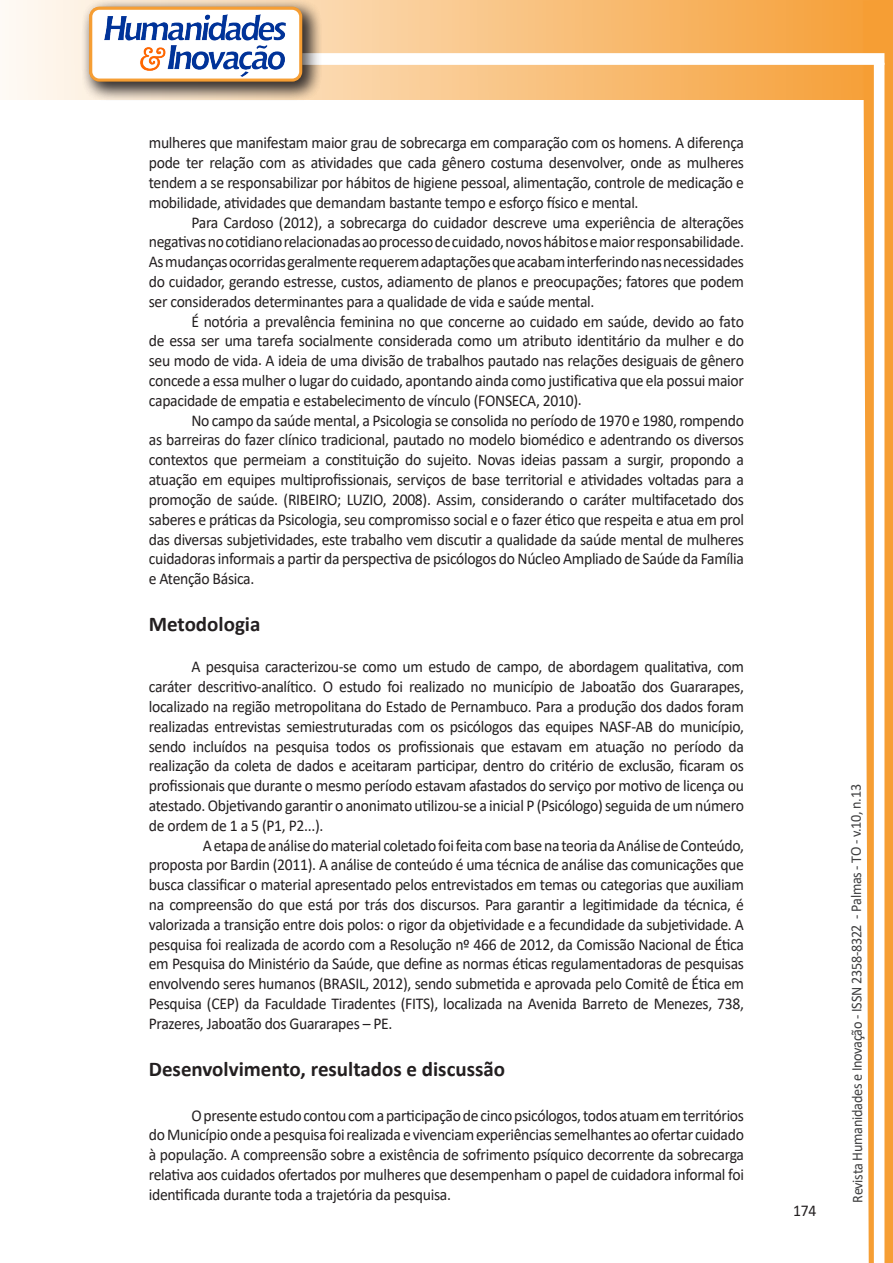
<style>
.page{position:relative;width:893px;height:1263px;background:#fff}
.page>*{position:absolute;margin:0;border:0;box-sizing:border-box;transform-origin:0 0}
.Titulo_2{font:700 21px "Calibri";color:#231f20}
.texto{font:16.5px/19.8px "Calibri";letter-spacing:-.02em;color:#231f20;text-align:justify;scale:.95 1}
.t1{font:15px "Calibri";letter-spacing:-.025em;color:#3e3e3f;scale:.95 1}
</style>
<div class="page">
<svg style="left:5px;top:0;width:858px;height:100px"></svg>
<div style="left:302px;top:53px;width:582px;height:12px;background:#fff;border:2px solid #fff"></div>
<svg style="left:863px;top:0;width:30px;height:1263px"></svg>
<div style="left:81px;top:0;width:241px;height:102px;background:#231f20;opacity:.75"></div>
<div style="left:91px;top:8px;width:210px;height:72px;background:#fff;border-radius:9px"></div>
<img style="left:104px;top:14px;width:181px;height:62px">
<div style="left:89px;top:7px;width:213px;height:75px;border:3px solid #f69e34;border-radius:9px"></div>
<p class="texto" style="left:149px;top:133px;width:628px">mulheres que manifestam maior grau de sobrecarga em comparação com os homens. A diferença pode ter relação com as atividades que cada gênero costuma desenvolver, onde as mulheres tendem a se responsabilizar por hábitos de higiene pessoal, alimentação, controle de medicação e mobilidade, atividades que demandam bastante tempo e esforço físico e mental.</p>
<p class="texto" style="left:149px;top:212px;width:628px;text-indent:43px">Para Cardoso (2012), a sobrecarga do cuidador descreve uma experiência de alterações negativas no cotidiano relacionadas ao processo de cuidado, novos hábitos e maior responsabilidade.<br>As mudanças ocorridas geralmente requerem adaptações que acabam interferindo nas necessidades do cuidador, gerando estresse, custos, adiamento de planos e preocupações; fatores que podem ser considerados determinantes para a qualidade de vida e saúde mental.</p>
<p class="texto" style="left:149px;top:311px;width:628px;text-indent:43px">É notória a prevalência feminina no que concerne ao cuidado em saúde, devido ao fato de essa ser uma tarefa socialmente considerada como um atributo identitário da mulher e do seu modo de vida. A ideia de uma divisão de trabalhos pautado nas relações desiguais de gênero concede a essa mulher o lugar do cuidado, apontando ainda como justificativa que ela possui maior capacidade de empatia e estabelecimento de vínculo (FONSECA, 2010).</p>
<p class="texto" style="left:149px;top:410px;width:628px;text-indent:43px">No campo da saúde mental, a Psicologia se consolida no período de 1970 e 1980, rompendo as barreiras do fazer clínico tradicional, pautado no modelo biomédico e adentrando os diversos contextos que permeiam a constituição do sujeito. Novas ideias passam a surgir, propondo a atuação em equipes multiprofissionais, serviços de base territorial e atividades voltadas para a promoção de saúde. (RIBEIRO; LUZIO, 2008). Assim, considerando o caráter multifacetado dos saberes e práticas da Psicologia, seu compromisso social e o fazer ético que respeita e atua em prol das diversas subjetividades, este trabalho vem discutir a qualidade da saúde mental de mulheres cuidadoras informais a partir da perspectiva de psicólogos do Núcleo Ampliado de Saúde da Família e Atenção Básica.</p>
<p class="Titulo_2" style="left:149px;top:609px;width:113px">Metodologia</p>
<p class="texto" style="left:149px;top:656px;width:628px;text-indent:43px">A pesquisa caracterizou-se como um estudo de campo, de abordagem qualitativa, com caráter descritivo-analítico. O estudo foi realizado no município de Jaboatão dos Guararapes, localizado na região metropolitana do Estado de Pernambuco. Para a produção dos dados foram realizadas entrevistas semiestruturadas com os psicólogos das equipes NASF-AB do município, sendo incluídos na pesquisa todos os profissionais que estavam em atuação no período da realização da coleta de dados e aceitaram participar, dentro do critério de exclusão, ficaram os profissionais que durante o mesmo período estavam afastados do serviço por motivo de licença ou atestado. Objetivando garantir o anonimato utilizou-se a inicial P (Psicólogo) seguida de um número de ordem de 1 a 5 (P1, P2...).</p>
<p class="texto" style="left:149px;top:835px;width:628px;text-indent:54px">A etapa de análise do material coletado foi feita com base na teoria da Análise de Conteúdo, proposta por Bardin (2011). A análise de conteúdo é uma técnica de análise das comunicações que busca classificar o material apresentado pelos entrevistados em temas ou categorias que auxiliam na compreensão do que está por trás dos discursos. Para garantir a legitimidade da técnica, é valorizada a transição entre dois polos: o rigor da objetividade e a fecundidade da subjetividade. A pesquisa foi realizada de acordo com a Resolução nº 466 de 2012, da Comissão Nacional de Ética em Pesquisa do Ministério da Saúde, que define as normas éticas regulamentadoras de pesquisas envolvendo seres humanos (BRASIL, 2012), sendo submetida e aprovada pelo Comitê de Ética em Pesquisa (CEP) da Faculdade Tiradentes (FITS), localizada na Avenida Barreto de Menezes, 738, Prazeres, Jaboatão dos Guararapes – PE.</p>
<p class="Titulo_2" style="left:149px;top:1054px;width:358px">Desenvolvimento, resultados e discussão</p>
<p class="texto" style="left:149px;top:1105px;width:628px;text-indent:43px">O presente estudo contou com a participação de cinco psicólogos, todos atuam em territórios do Município onde a pesquisa foi realizada e vivenciam experiências semelhantes ao ofertar cuidado à população. A compreensão sobre a existência de sofrimento psíquico decorrente da sobrecarga relativa aos cuidados ofertados por mulheres que desempenham o papel de cuidadora informal foi identificada durante toda a trajetória da pesquisa.</p>
<p class="texto" style="left:793px;top:1200px;width:26px">174</p>
<p class="t1" style="left:846px;top:1203px;width:442px;rotate:-90deg">Revista Humanidades e Inovação - ISSN 2358-8322 - Palmas - TO - v.10, n.13</p>
</div>
